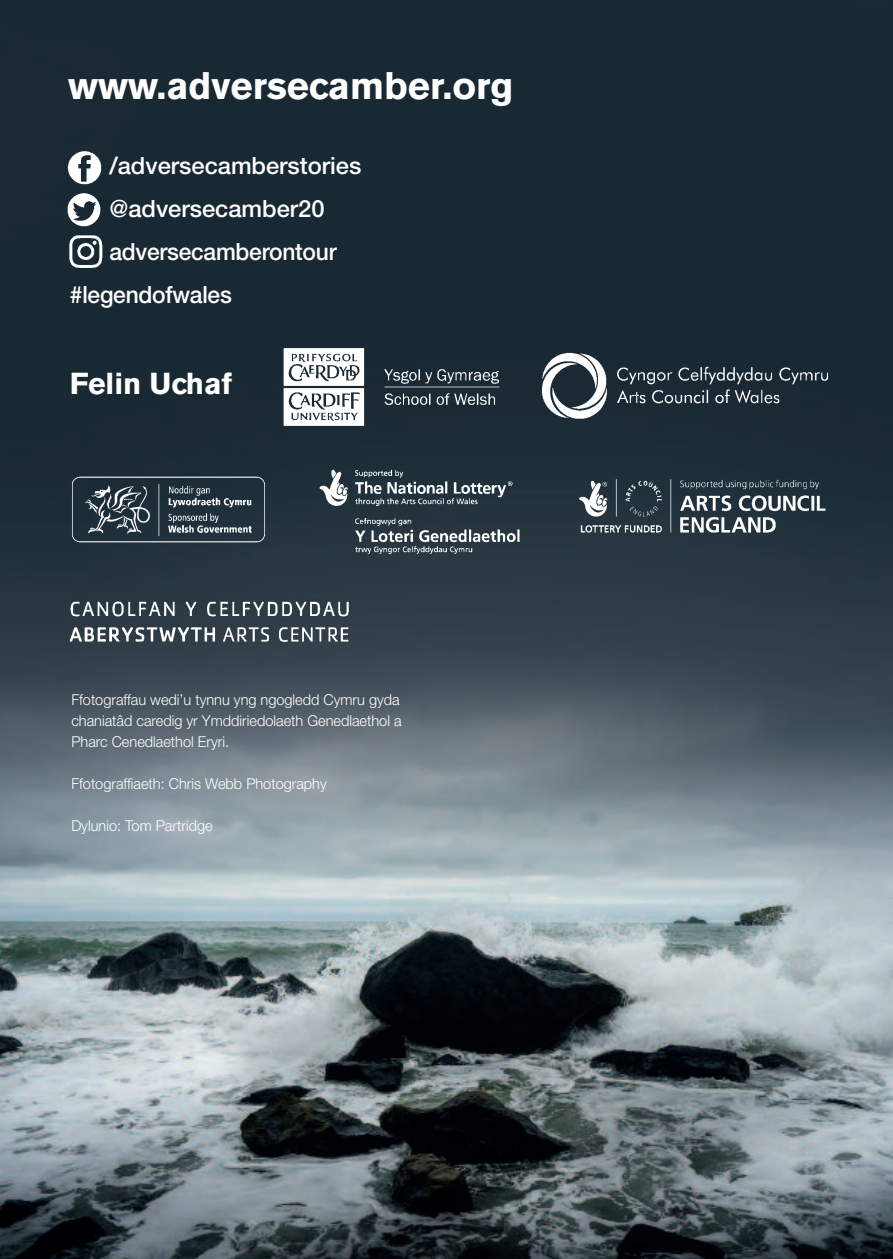
<style>
.page{position:relative;width:893px;height:1259px;background:#fff}
.page>*{position:absolute;margin:0;border:0;box-sizing:border-box;transform-origin:0 0}
.t1{font:700 38.1px "Akzidenz Grotesk BE";color:#fff}
.t2{font:700 30px "Akzidenz Grotesk BE";color:#fff}
.t3{font:500 23.7px "Helvetica Neue";color:#fff}
.t4{font:500 23.7px "Helvetica Neue";color:#fff;scale:.96 1}
.t5{font:300 15px/21px "Helvetica Neue";color:#fff}
</style>
<div class="page">
<img style="left:0;top:0;width:893px;height:1259px">
<img style="left:67px;top:149px;width:38px;height:36px">
<img style="left:65px;top:191px;width:39px;height:36px">
<img style="left:70px;top:236px;width:34px;height:31px">
<img style="left:571px;top:470px;width:264px;height:72px">
<img style="left:69px;top:473px;width:200px;height:72px">
<img style="left:535px;top:347px;width:301px;height:78px">
<img style="left:273px;top:332px;width:237px;height:110px">
<img style="left:317px;top:463px;width:203px;height:94px">
<img style="left:69px;top:585px;width:283px;height:72px">
<h1 class="t1" style="left:68px;top:70px;width:447px">www.adversecamber.org</h1>
<h3 class="t3" style="left:109px;top:157px;width:253px">/adversecamberstories</h3>
<h3 class="t3" style="left:109px;top:200px;width:217px">@adversecamber20</h3>
<h3 class="t4" style="left:109px;top:243px;width:238px">adversecamberontour</h3>
<h3 class="t4" style="left:70px;top:286px;width:170px">#legendofwales</h3>
<h2 class="t2" style="left:70px;top:371px;width:164px">Felin Uchaf</h2>
<p class="t5" style="left:71px;top:691px;width:332px">Ffotograffau wedi’u tynnu yng ngogledd Cymru gyda chaniatâd caredig yr Ymddiriedolaeth Genedlaethol a<br>Pharc Cenedlaethol Eryri.</p>
<p class="t5" style="left:71px;top:775px;width:257px">Ffotograffiaeth: Chris Webb Photography</p>
<p class="t5" style="left:71px;top:817px;width:143px">Dylunio: Tom Partridge</p>
</div>
